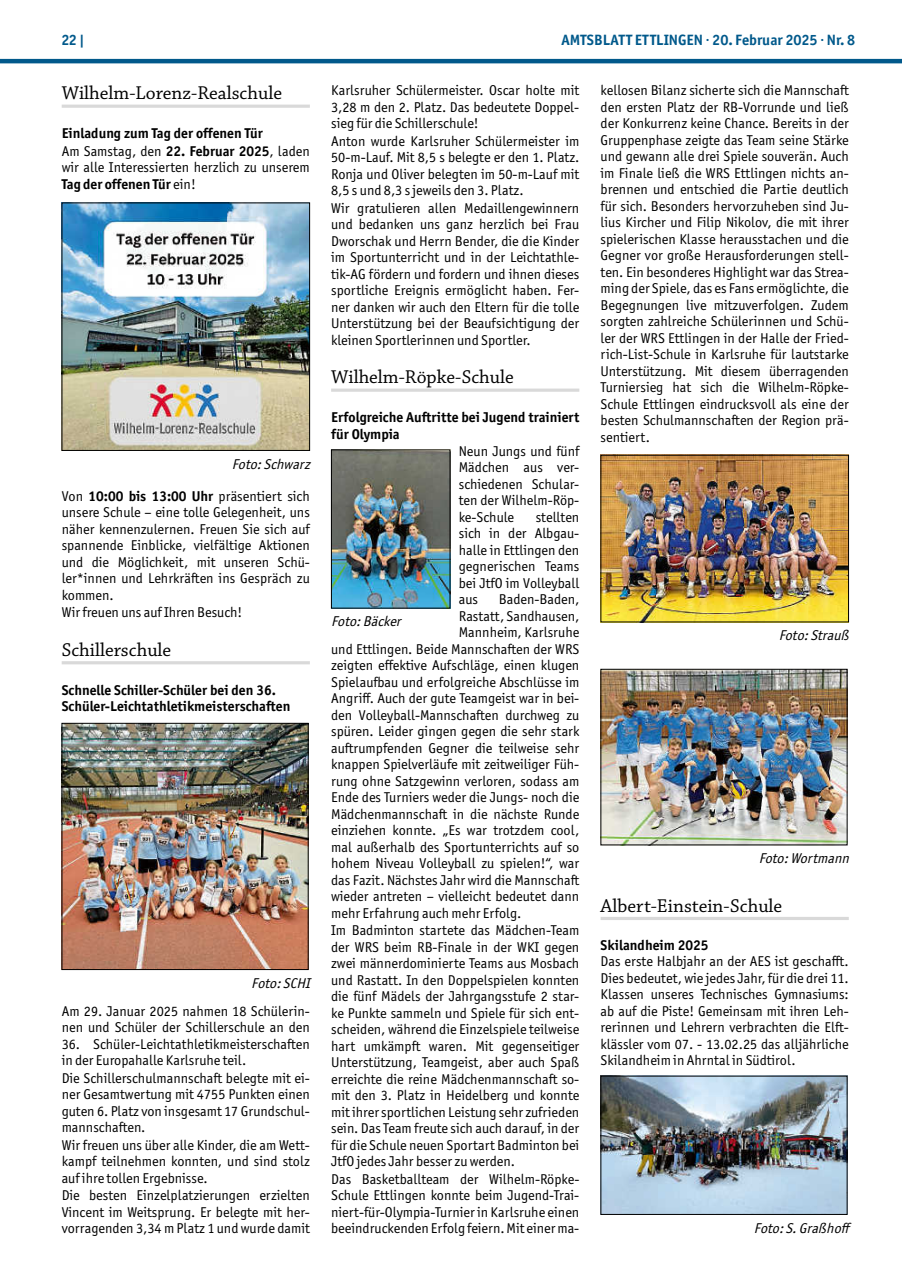
<style>
.page{position:relative;width:902px;height:1280px;background:#fff}
.page>*{position:absolute;margin:0;border:0;box-sizing:border-box;transform-origin:0 0}
.t1{font:19.5px "Chaparral Pro";color:#000}
.t2{font:700 15px "Officina Sans ITC Pro";color:#01598b}
.t3{font:14.25px/16.5px "Officina Sans ITC Pro";color:#000}
.t4{font:700 14.25px/16.5px "Officina Sans ITC Pro";color:#000}
.t5{font:italic 14.25px "Officina Sans ITC Pro";color:#000}
.s1{font-weight:700}
</style>
<div class="page">
<hr style="left:0;top:59px;width:901px;height:4px;background:#01598b">
<hr style="left:62px;top:105px;width:248px;height:3px;background:#d9d9d9">
<hr style="left:62px;top:661px;width:248px;height:3px;background:#d9d9d9">
<img style="left:64px;top:205px;width:244px;height:244px">
<div style="left:62px;top:203px;width:248px;height:248px;border:1px solid #000"></div>
<img style="left:64px;top:725px;width:242px;height:243px">
<div style="left:62px;top:723px;width:246px;height:247px;border:1px solid #000"></div>
<hr style="left:331px;top:389px;width:248px;height:3px;background:#d9d9d9">
<img style="left:333px;top:452px;width:115px;height:154px">
<div style="left:331px;top:450px;width:119px;height:158px;border:1px solid #000"></div>
<hr style="left:600px;top:917px;width:248px;height:3px;background:#d9d9d9">
<img style="left:602px;top:457px;width:244px;height:163px">
<div style="left:600px;top:455px;width:248px;height:167px;border:1px solid #000"></div>
<img style="left:602px;top:671px;width:243px;height:172px">
<div style="left:600px;top:669px;width:247px;height:176px;border:1px solid #000"></div>
<img style="left:602px;top:1078px;width:243px;height:135px">
<div style="left:600px;top:1076px;width:247px;height:139px;border:1px solid #000"></div>
<p class="t2" style="left:62px;top:31px;width:24px">22 |</p>
<p class="t2" style="left:561px;top:31px;width:295px">AMTSBLATT ETTLINGEN · 20. Februar 2025 · Nr. 8</p>
<h1 class="t1" style="left:62px;top:82px;width:222px">Wilhelm-Lorenz-Realschule</h1>
<p class="t3" style="left:62px;top:125px;width:250px"><span class="s1">Einladung zum Tag der offenen Tür<br></span>Am Samstag, den <span class="s1">22. Februar 2025</span>, laden wir alle Interessierten herzlich zu unserem <span class="s1">Tag der offenen Tür</span> ein!</p>
<p class="t3" style="left:331px;top:82px;width:250px">Karlsruher Schülermeister. Oscar holte mit 3,28 m den 2. Platz. Das bedeutete Doppel&shy;sieg für die Schillerschule!<br>Anton wurde Karlsruher Schülermeister im 50-m-Lauf. Mit 8,5 s belegte er den 1. Platz.<br>Ronja und Oliver belegten im 50-m-Lauf mit 8,5 s und 8,3 s jeweils den 3. Platz.<br>Wir gratulieren allen Medaillengewinnern und bedanken uns ganz herzlich bei Frau Dworschak und Herrn Bender, die die Kinder im Sportunterricht und in der Leichtathle&shy;tik-AG fördern und fordern und ihnen dieses sportliche Ereignis ermöglicht haben. Fer&shy;ner danken wir auch den Eltern für die tolle Unterstützung bei der Beaufsichtigung der kleinen Sportlerinnen und Sportler.</p>
<h1 class="t1" style="left:331px;top:366px;width:184px">Wilhelm-Röpke-Schule</h1>
<p class="t4" style="left:331px;top:409px;width:250px">Erfolgreiche Auftritte bei Jugend trainiert für Olympia</p>
<p class="t3" style="left:600px;top:82px;width:250px;text-align:justify">kellosen Bilanz sicherte sich die Mannschaft den ersten Platz der RB-Vorrunde und ließ der Konkurrenz keine Chance. Bereits in der Gruppenphase zeigte das Team seine Stärke und gewann alle drei Spiele souverän. Auch im Finale ließ die WRS Ettlingen nichts an&shy;brennen und entschied die Partie deutlich für sich. Besonders hervorzuheben sind Ju&shy;lius Kircher und Filip Nikolov, die mit ihrer spielerischen Klasse herausstachen und die Gegner vor große Herausforderungen stell&shy;ten. Ein besonderes Highlight war das Strea&shy;ming der Spiele, das es Fans ermöglichte, die Begegnungen live mitzuverfolgen. Zudem sorgten zahlreiche Schülerinnen und Schü&shy;ler der WRS Ettlingen in der Halle der Fried&shy;rich-List-Schule in Karlsruhe für lautstarke Unterstützung. Mit diesem überragenden Turniersieg hat sich die Wilhelm-Röpke-Schule Ettlingen eindrucksvoll als eine der besten Schulmannschaften der Region prä&shy;sentiert.</p>
<p class="t5" style="left:232px;top:455px;width:83px">Foto:Schwarz</p>
<p class="t3" style="left:62px;top:487px;width:250px">Von <span class="s1">10:00 bis 13:00 Uhr</span> präsentiert sich unsere Schule – eine tolle Gelegenheit, uns näher kennenzulernen. Freuen Sie sich auf spannende Einblicke, vielfältige Aktionen und die Möglichkeit, mit unseren Schü&shy;ler*innen und Lehrkräften ins Gespräch zu kommen.<br>Wir freuen uns auf Ihren Besuch!</p>
<h1 class="t1" style="left:62px;top:639px;width:111px">Schillerschule</h1>
<p class="t4" style="left:62px;top:681px;width:230px">Schnelle Schiller-Schüler bei den 36.<br>Schüler-Leichtathletikmeisterschaften</p>
<p class="t5" style="left:251px;top:974px;width:64px">Foto:SCHI</p>
<p class="t3" style="left:62px;top:1003px;width:250px">Am 29. Januar 2025 nahmen 18 Schülerin&shy;nen und Schüler der Schillerschule an den</p>
<p class="t3" style="left:62px;top:1035px;width:250px">36. Schüler-Leichtathletikmeisterschaften in der Europahalle Karlsruhe teil.<br>Die Schillerschulmannschaft belegte mit ei&shy;ner Gesamtwertung mit 4755 Punkten einen guten 6. Platz von insgesamt 17 Grundschul&shy;mannschaften.<br>Wir freuen uns über alle Kinder, die am Wett&shy;kampf teilnehmen konnten, und sind stolz auf ihre tollen Ergebnisse.<br>Die besten Einzelplatzierungen erzielten Vincent im Weitsprung. Er belegte mit her&shy;vorragenden 3,34 m Platz 1 und wurde damit</p>
<p class="t3" style="left:459px;top:443px;width:122px;text-align:justify">Neun Jungs und fünf Mädchen aus ver&shy;schiedenen Schular&shy;ten der Wilhelm-Röp&shy;ke-Schule</p>
<p class="t3" style="left:459px;top:509px;width:122px;text-align:justify;text-indent:77px">stellten sich in der Albgau&shy;halle in Ettlingen den gegnerischen Teams bei JtfO im Volleyball aus</p>
<p class="t3" style="left:499px;top:591px;width:82px">Baden-Baden,</p>
<p class="t3" style="left:459px;top:608px;width:122px">Rastatt, Sandhausen,</p>
<p class="t3" style="left:459px;top:624px;width:122px">Mannheim, Karlsruhe</p>
<p class="t3" style="left:331px;top:641px;width:250px">und Ettlingen. Beide Mannschaften der WRS</p>
<p class="t3" style="left:331px;top:657px;width:250px">zeigten effektive Aufschläge, einen klugen</p>
<p class="t3" style="left:331px;top:674px;width:250px">Spielaufbau und erfolgreiche Abschlüsse im</p>
<p class="t3" style="left:331px;top:690px;width:250px">Angriff. Auch der gute Teamgeist war in bei-</p>
<p class="t3" style="left:331px;top:707px;width:250px">den Volleyball-Mannschaften durchweg zu</p>
<p class="t3" style="left:331px;top:723px;width:250px">spüren. Leider gingen gegen die sehr stark</p>
<p class="t3" style="left:331px;top:740px;width:250px">auftrumpfenden Gegner die teilweise sehr</p>
<p class="t3" style="left:331px;top:756px;width:250px">knappen Spielverläufe mit zeitweiliger Füh-</p>
<p class="t3" style="left:331px;top:773px;width:250px">rung ohne Satzgewinn verloren, sodass am</p>
<p class="t3" style="left:331px;top:789px;width:250px">Ende des Turniers weder die Jungs- noch die</p>
<p class="t3" style="left:331px;top:806px;width:250px">Mädchenmannschaft in die nächste Runde</p>
<p class="t3" style="left:331px;top:822px;width:250px">einziehen konnte. „Es war trotzdem cool,</p>
<p class="t3" style="left:331px;top:839px;width:250px">mal außerhalb des Sportunterrichts auf so</p>
<p class="t3" style="left:331px;top:855px;width:250px">hohem Niveau Volleyball zu spielen!“, war</p>
<p class="t3" style="left:331px;top:872px;width:250px">das Fazit. Nächstes Jahr wird die Mannschaft</p>
<p class="t3" style="left:331px;top:888px;width:250px">wieder antreten – vielleicht bedeutet dann</p>
<p class="t3" style="left:331px;top:905px;width:192px">mehr Erfahrung auch mehr Erfolg.</p>
<p class="t3" style="left:331px;top:922px;width:250px">Im Badminton startete das Mädchen-Team</p>
<p class="t3" style="left:331px;top:939px;width:250px">der WRS beim RB-Finale in der WKI gegen</p>
<p class="t3" style="left:331px;top:955px;width:250px">zwei männerdominierte Teams aus Mosbach</p>
<p class="t3" style="left:331px;top:972px;width:250px">und Rastatt. In den Doppelspielen konnten</p>
<p class="t3" style="left:331px;top:988px;width:250px">die fünf Mädels der Jahrgangsstufe 2 star-</p>
<p class="t3" style="left:331px;top:1005px;width:250px">ke Punkte sammeln und Spiele für sich ent-</p>
<p class="t3" style="left:331px;top:1021px;width:250px">scheiden, während die Einzelspiele teilweise</p>
<p class="t3" style="left:331px;top:1038px;width:250px">hart umkämpft waren. Mit gegenseitiger</p>
<p class="t3" style="left:331px;top:1054px;width:250px">Unterstützung, Teamgeist, aber auch Spaß</p>
<p class="t3" style="left:331px;top:1071px;width:250px">erreichte die reine Mädchenmannschaft so-</p>
<p class="t3" style="left:331px;top:1087px;width:250px">mit den 3. Platz in Heidelberg und konnte</p>
<p class="t3" style="left:331px;top:1104px;width:250px">mit ihrer sportlichen Leistung sehr zufrieden</p>
<p class="t3" style="left:331px;top:1120px;width:250px">sein. Das Team freute sich auch darauf, in der</p>
<p class="t3" style="left:331px;top:1137px;width:250px">für die Schule neuen Sportart Badminton bei</p>
<p class="t3" style="left:331px;top:1153px;width:185px">JtfO jedes Jahr besser zu werden.</p>
<p class="t3" style="left:331px;top:1170px;width:250px">Das Basketballteam der Wilhelm-Röpke-</p>
<p class="t3" style="left:331px;top:1187px;width:250px">Schule Ettlingen konnte beim Jugend-Trai-</p>
<p class="t3" style="left:331px;top:1203px;width:250px">niert-für-Olympia-Turnier in Karlsruhe einen</p>
<p class="t3" style="left:331px;top:1220px;width:250px">beeindruckenden Erfolg feiern. Mit einer ma-</p>
<p class="t5" style="left:331px;top:613px;width:75px">Foto:Bäcker</p>
<p class="t5" style="left:778px;top:627px;width:75px">Foto:Strauß</p>
<p class="t5" style="left:758px;top:850px;width:95px">Foto:Wortmann</p>
<h1 class="t1" style="left:600px;top:895px;width:183px">Albert-Einstein-Schule</h1>
<p class="t4" style="left:600px;top:936px;width:109px">Skilandheim 2025</p>
<p class="t3" style="left:600px;top:953px;width:250px;text-align:justify">Das erste Halbjahr an der AES ist geschafft.<br>Dies bedeutet, wie jedes Jahr, für die drei 11.<br>Klassen unseres Technisches Gymnasiums: ab auf die Piste! Gemeinsam mit ihren Leh&shy;rerinnen und Lehrern verbrachten die Elft&shy;klässler vom 07. - 13.02.25 das alljährliche Skilandheim in Ahrntal in Südtirol.</p>
<p class="t5" style="left:753px;top:1219px;width:96px">Foto:S.Graßhoff</p>
</div>
